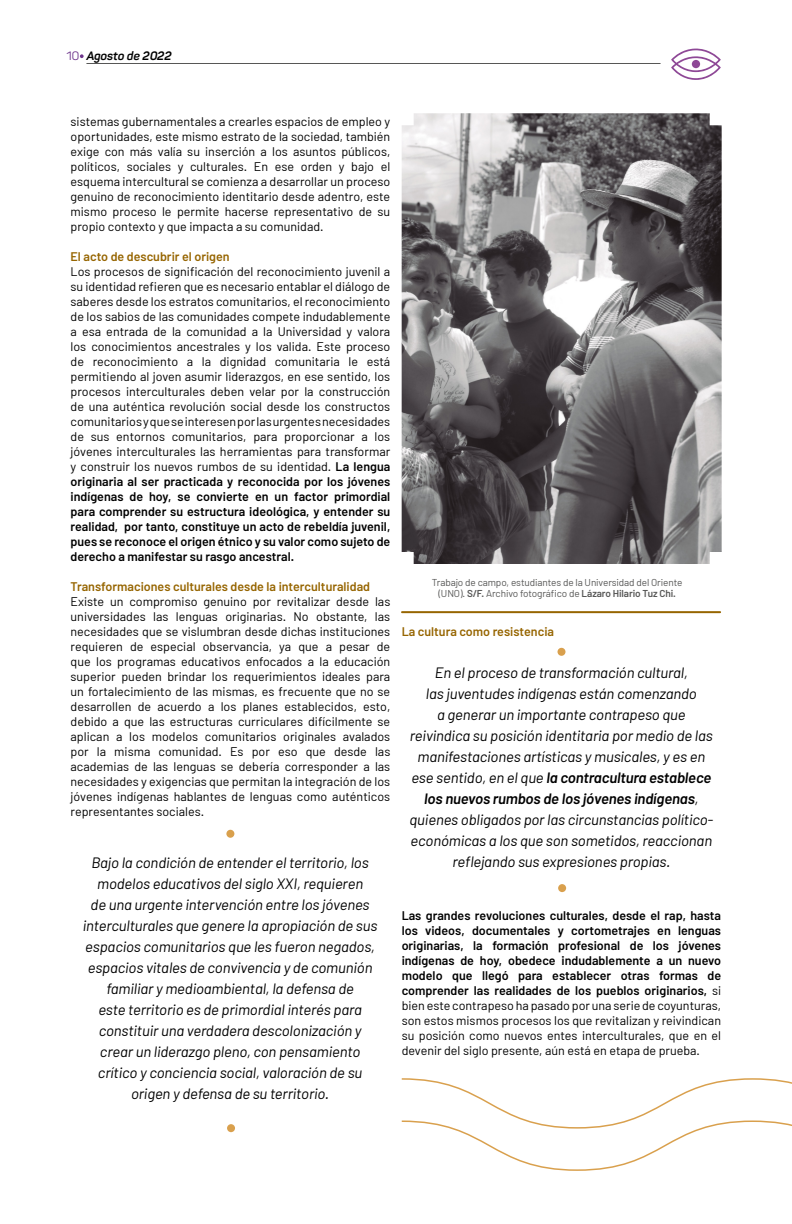
<style>
.page{position:relative;width:792px;height:1224px;background:#fff}
.page>*{position:absolute;margin:0;border:0;box-sizing:border-box;transform-origin:0 0}
.t1{font:italic 15px/21px "Barlow";letter-spacing:-.01em;color:#000;text-align:center}
.t2{font:12.5px/15px "Barlow";color:#000;text-align:justify}
.t3{font:600 12.5px/15px "Barlow";color:#000;text-align:justify}
.t4{font:600 12.5px "Barlow";color:#966500}
.t5{font:italic 700 12px "Panton";color:#000}
.t6{font:10px/11px "Barlow";letter-spacing:-.01em;color:#575756;text-align:center}
.s1{font-weight:400;font-style:normal;color:#6e368c}
.s2{font-weight:600}
.s3{font-weight:400}
</style>
<div class="page">
<hr style="left:86px;top:63px;width:575px;height:1px;background:#575756">
<svg style="left:80px;top:54px;width:4px;height:4px"></svg>
<svg style="left:671px;top:48px;width:50px;height:32px"></svg>
<div style="left:692px;top:60px;width:8px;height:8px;background:#8e4896;border-radius:50%"></div>
<svg style="left:401px;top:1078px;width:391px;height:93px"></svg>
<img style="left:402px;top:113px;width:320px;height:451px">
<hr style="left:402px;top:611px;width:318px;height:2px;background:#966500">
<div style="left:226px;top:830px;width:8px;height:8px;background:#d9a04d;border-radius:50%"></div>
<div style="left:558px;top:648px;width:8px;height:8px;background:#d9a04d;border-radius:50%"></div>
<div style="left:227px;top:1124px;width:8px;height:8px;background:#d9a04d;border-radius:50%"></div>
<div style="left:558px;top:884px;width:8px;height:8px;background:#d9a04d;border-radius:50%"></div>
<p class="t5" style="left:67px;top:48px;width:107px"><span class="s1">10</span> Agosto de 2022</p>
<p class="t2" style="left:71px;top:114px;width:321px">sistemas gubernamentales a crearles espacios de empleo y oportunidades, este mismo estrato de la sociedad, también exige con más valía su inserción a los asuntos públicos, políticos, sociales y culturales. En ese orden y bajo el esquema intercultural se comienza a desarrollar un proceso genuino de reconocimiento identitario desde adentro, este mismo proceso le permite hacerse representativo de su propio contexto y que impacta a su comunidad.</p>
<p class="t4" style="left:71px;top:249px;width:161px">El acto de descubrir el origen</p>
<p class="t2" style="left:71px;top:264px;width:321px">Los procesos de significación del reconocimiento juvenil a su identidad refieren que es necesario entablar el diálogo de saberes desde los estratos comunitarios, el reconocimiento de los sabios de las comunidades compete indudablemente a esa entrada de la comunidad a la Universidad y valora los conocimientos ancestrales y los valida. Este proceso de reconocimiento a la dignidad comunitaria le está permitiendo al joven asumir liderazgos, en ese sentido, los procesos interculturales deben velar por la construcción de una auténtica revolución social desde los constructos comunitarios y que se interesen por las urgentes necesidades de sus entornos comunitarios, para proporcionar a los jóvenes interculturales las herramientas para transformar y construir los nuevos rumbos de su identidad. <span class="s2">La lengua originaria al ser practicada y reconocida por los jóvenes indígenas de hoy, se convierte en un factor primordial para comprender su estructura ideológica, y entender su realidad, por tanto, constituye un acto de rebeldía juvenil, pues se reconoce el origen étnico y su valor como sujeto de derecho a manifestar su rasgo ancestral.</span></p>
<p class="t4" style="left:71px;top:579px;width:301px">Transformaciones culturales desde la interculturalidad</p>
<p class="t2" style="left:71px;top:594px;width:321px">Existe un compromiso genuino por revitalizar desde las universidades las lenguas originarias. No obstante, las necesidades que se vislumbran desde dichas instituciones requieren de especial observancia, ya que a pesar de que los programas educativos enfocados a la educación superior pueden brindar los requerimientos ideales para un fortalecimiento de las mismas, es frecuente que no se desarrollen de acuerdo a los planes establecidos, esto, debido a que las estructuras curriculares difícilmente se aplican a los modelos comunitarios originales avalados por la misma comunidad. Es por eso que desde las academias de las lenguas se debería corresponder a las necesidades y exigencias que permitan la integración de los jóvenes indígenas hablantes de lenguas como auténticos representantes sociales.</p>
<p class="t1" style="left:83px;top:851px;width:296px">Bajo la condición de entender el territorio, los modelos educativos del siglo XXI, requieren<br>de una urgente intervención entre los jóvenes interculturales que genere la apropiación de sus espacios comunitarios que les fueron negados, espacios vitales de convivencia y de comunión familiar y medioambiental, la defensa de<br>este territorio es de primordial interés para constituir una verdadera descolonización y crear un liderazgo pleno, con pensamiento crítico y conciencia social, valoración de su origen y defensa de su territorio.</p>
<p class="t6" style="left:432px;top:576px;width:252px">Trabajo de campo, estudiantes de la Universidad del Oriente (UNO). <span class="s2">S/F.</span> Archivo fotográfico de <span class="s2">Lázaro Hilario Tuz Chi.</span></p>
<p class="t4" style="left:402px;top:624px;width:154px">La cultura como resistencia</p>
<p class="t1" style="left:409px;top:662px;width:305px">En el proceso de transformación cultural,<br>las juventudes indígenas están comenzando<br>a generar un importante contrapeso que reivindica su posición identitaria por medio de las manifestaciones artísticas y musicales, y es en ese sentido, en el que <span class="s2">la contracultura establece los nuevos rumbos de los jóvenes indígenas</span>, quienes obligados por las circunstancias político&shy;económicas a los que son sometidos, reaccionan reflejando sus expresiones propias.</p>
<p class="t3" style="left:402px;top:908px;width:321px">Las grandes revoluciones culturales, desde el rap, hasta los videos, documentales y cortometrajes en lenguas originarias, la formación profesional de los jóvenes indígenas de hoy, obedece indudablemente a un nuevo modelo que llegó para establecer otras formas de comprender las realidades de los pueblos originarios, <span class="s3">si bien este contrapeso ha pasado por una serie de coyunturas, son estos mismos procesos los que revitalizan y reivindican su posición como nuevos entes interculturales, que en el devenir del siglo presente, aún está en etapa de prueba.</span></p>
</div>
